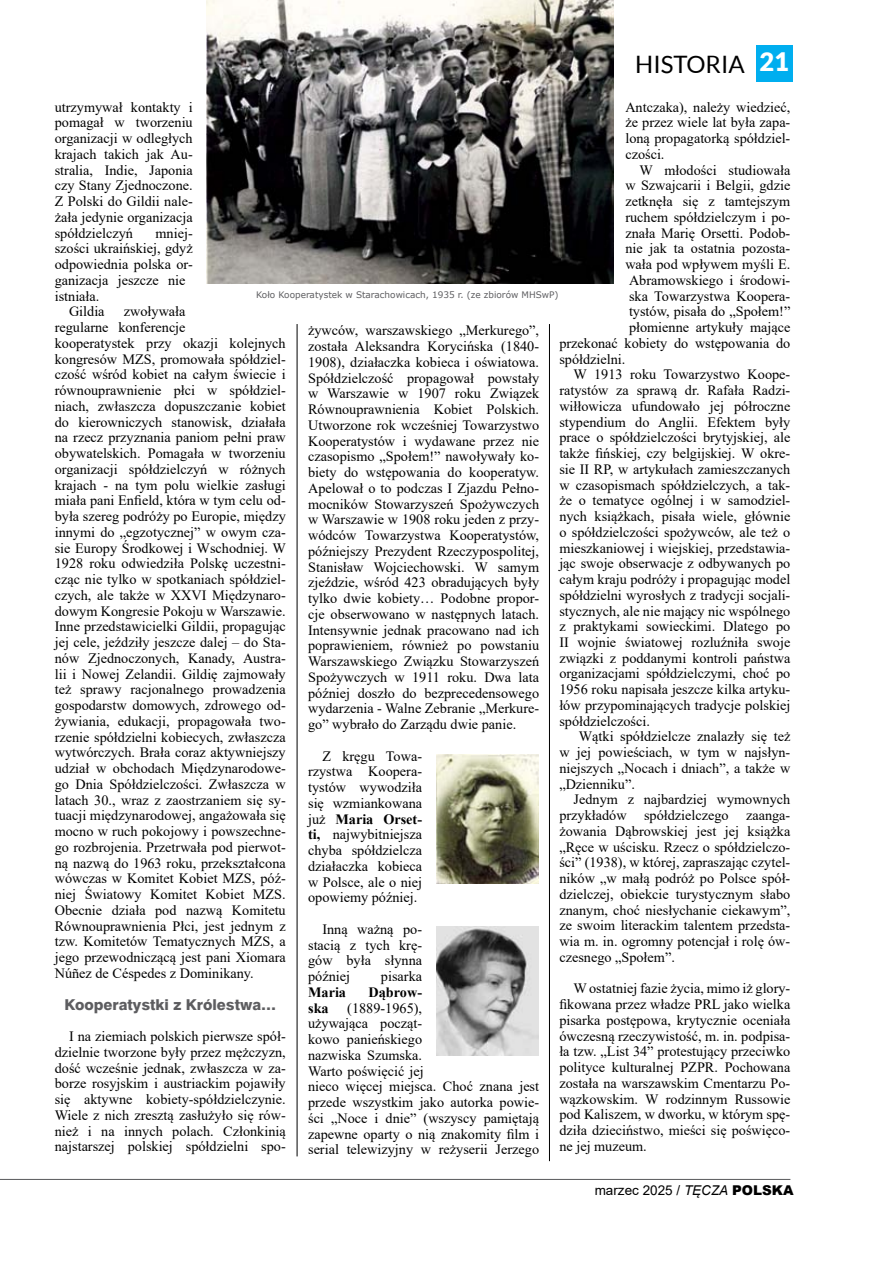
<style>
.page{position:relative;width:893px;height:1263px;background:#fff}
.page>*{position:absolute;margin:0;border:0;box-sizing:border-box;transform-origin:0 0}
.t1{font:24px "Lato";color:#000}
.t2{font:15px "Swis 721 Hv EU Normal";color:#5d5d60}
.t3{font:14.25px/15.8px "Times New Roman";color:#000;text-align:justify}
.t4{font:700 14.25px "Times New Roman";color:#000}
.t5{font:13.5px "Arial";color:#000}
.t6{font:9px "Verdana";color:#5d5d60}
.s1{font-weight:900;font-size:25.5px;color:#fff}
.s2{font-weight:700}
.s3{font-style:italic}
.s4{font-weight:900}
</style>
<div class="page">
<div style="left:756px;top:45px;width:37px;height:36px;background:#00aeef"></div>
<hr style="left:0;top:1179px;width:790px;height:1px;background:#58595b">
<hr style="left:549px;top:324px;width:1px;height:837px;background:#000">
<hr style="left:297px;top:324px;width:1px;height:832px;background:#000">
<img style="left:436px;top:755px;width:102px;height:129px">
<img style="left:436px;top:927px;width:102px;height:129px">
<img style="left:206px;top:0;width:407px;height:283px">
<h1 class="t1" style="left:635px;top:51px;width:155px">HISTORIA <span class="s1">21</span></h1>
<p class="t3" style="left:625px;top:98px;width:167px">Antczaka), należy wiedzieć, że przez wiele lat była zapa&shy;loną propagatorką spółdziel&shy;czości.</p>
<p class="t3" style="left:639px;top:161px;width:153px">W młodości studiowała</p>
<p class="t3" style="left:625px;top:177px;width:167px">w Szwajcarii i Belgii, gdzie</p>
<p class="t3" style="left:625px;top:193px;width:167px">zetknęła się z tamtejszym</p>
<p class="t3" style="left:625px;top:209px;width:167px">ruchem spółdzielczym i po-</p>
<p class="t3" style="left:625px;top:224px;width:166px">znała Marię Orsetti. Podob-</p>
<p class="t3" style="left:625px;top:240px;width:167px">nie jak ta ostatnia pozosta-</p>
<p class="t3" style="left:625px;top:256px;width:167px">wała pod wpływem myśli E.</p>
<p class="t3" style="left:629px;top:272px;width:163px">Abramowskiego i środowi-</p>
<p class="t3" style="left:629px;top:287px;width:163px">ska Towarzystwa Koopera-</p>
<p class="t3" style="left:629px;top:303px;width:163px">tystów, pisała do „Społem!”</p>
<p class="t3" style="left:629px;top:319px;width:163px">płomienne artykuły mające</p>
<p class="t3" style="left:559px;top:335px;width:232px">przekonać kobiety do wstępowania do</p>
<p class="t3" style="left:559px;top:350px;width:68px">spółdzielni.</p>
<p class="t3" style="left:573px;top:366px;width:219px">W 1913 roku Towarzystwo Koope-</p>
<p class="t3" style="left:559px;top:382px;width:233px">ratystów za sprawą dr. Rafała Radzi-</p>
<p class="t3" style="left:559px;top:398px;width:233px">wiłłowicza ufundowało jej półroczne</p>
<p class="t3" style="left:559px;top:413px;width:233px">stypendium do Anglii. Efektem były</p>
<p class="t3" style="left:559px;top:429px;width:233px">prace o spółdzielczości brytyjskiej, ale</p>
<p class="t3" style="left:559px;top:445px;width:233px">także fińskiej, czy belgijskiej. W okre-</p>
<p class="t3" style="left:559px;top:461px;width:233px">sie II RP, w artykułach zamieszczanych</p>
<p class="t3" style="left:559px;top:476px;width:232px">w czasopismach spółdzielczych, a tak-</p>
<p class="t3" style="left:559px;top:492px;width:233px">że o tematyce ogólnej i w samodziel-</p>
<p class="t3" style="left:559px;top:508px;width:233px">nych książkach, pisała wiele, głównie</p>
<p class="t3" style="left:559px;top:524px;width:232px">o spółdzielczości spożywców, ale też o</p>
<p class="t3" style="left:559px;top:539px;width:233px">mieszkaniowej i wiejskiej, przedstawia-</p>
<p class="t3" style="left:559px;top:555px;width:232px">jąc swoje obserwacje z odbywanych po</p>
<p class="t3" style="left:559px;top:571px;width:233px">całym kraju podróży i propagując model</p>
<p class="t3" style="left:559px;top:587px;width:233px">spółdzielni wyrosłych z tradycji socjali-</p>
<p class="t3" style="left:559px;top:602px;width:233px">stycznych, ale nie mający nic wspólnego</p>
<p class="t3" style="left:559px;top:618px;width:232px">z praktykami sowieckimi. Dlatego po</p>
<p class="t3" style="left:559px;top:634px;width:232px">II wojnie światowej rozluźniła swoje</p>
<p class="t3" style="left:559px;top:650px;width:232px">związki z poddanymi kontroli państwa</p>
<p class="t3" style="left:559px;top:665px;width:232px">organizacjami spółdzielczymi, choć po</p>
<p class="t3" style="left:559px;top:681px;width:233px">1956 roku napisała jeszcze kilka artyku-</p>
<p class="t3" style="left:559px;top:697px;width:233px">łów przypominających tradycje polskiej</p>
<p class="t3" style="left:559px;top:713px;width:92px">spółdzielczości.</p>
<p class="t3" style="left:579px;top:728px;width:213px">Wątki spółdzielcze znalazły się też</p>
<p class="t3" style="left:559px;top:744px;width:233px">w jej powieściach, w tym w najsłyn-</p>
<p class="t3" style="left:559px;top:760px;width:233px">niejszych „Nocach i dniach”, a także w</p>
<p class="t3" style="left:559px;top:776px;width:77px">„Dzienniku”.</p>
<p class="t3" style="left:574px;top:791px;width:218px">Jednym z najbardziej wymownych</p>
<p class="t3" style="left:559px;top:807px;width:233px">przykładów spółdzielczego zaanga-</p>
<p class="t3" style="left:559px;top:823px;width:232px">żowania Dąbrowskiej jest jej książka</p>
<p class="t3" style="left:559px;top:839px;width:233px">„Ręce w uścisku. Rzecz o spółdzielczo-</p>
<p class="t3" style="left:559px;top:854px;width:233px">ści” (1938), w której, zapraszając czytel-</p>
<p class="t3" style="left:559px;top:870px;width:233px">ników „w małą podróż po Polsce spół-</p>
<p class="t3" style="left:559px;top:886px;width:232px">dzielczej, obiekcie turystycznym słabo</p>
<p class="t3" style="left:559px;top:902px;width:233px">znanym, choć niesłychanie ciekawym”,</p>
<p class="t3" style="left:559px;top:917px;width:233px">ze swoim literackim talentem przedsta-</p>
<p class="t3" style="left:559px;top:933px;width:232px">wia m. in. ogromny potencjał i rolę ów-</p>
<p class="t3" style="left:559px;top:949px;width:117px">czesnego „Społem”.</p>
<p class="t3" style="left:559px;top:980px;width:233px;text-indent:14px">W ostatniej fazie życia, mimo iż glory&shy;fikowana przez władze PRL jako wielka pisarka postępowa, krytycznie oceniała ówczesną rzeczywistość, m. in. podpisa&shy;ła tzw. „List 34” protestujący przeciwko polityce kulturalnej PZPR. Pochowana została na warszawskim Cmentarzu Po&shy;wązkowskim. W rodzinnym Russowie pod Kaliszem, w dworku, w którym spę&shy;dziła dzieciństwo, mieści się poświęco&shy;ne jej muzeum.</p>
<p class="t3" style="left:55px;top:99px;width:140px">utrzymywał kontakty i pomagał w tworzeniu organizacji w odległych krajach takich jak Au&shy;stralia, Indie, Japonia czy Stany Zjednoczone.<br>Z Polski do Gildii nale&shy;żała jedynie organizacja spółdzielczyń</p>
<p class="t3" style="left:156px;top:225px;width:39px">mniej-</p>
<p class="t3" style="left:55px;top:240px;width:139px">szości ukraińskiej, gdyż</p>
<p class="t3" style="left:55px;top:256px;width:139px">odpowiednia polska or-</p>
<p class="t3" style="left:55px;top:272px;width:132px">ganizacja jeszcze nie</p>
<p class="t3" style="left:55px;top:288px;width:46px">istniała.</p>
<p class="t3" style="left:69px;top:303px;width:37px">Gildia</p>
<p class="t6" style="left:256px;top:288px;width:304px">Koło Kooperatystek w Starachowicach, 1935 r. (ze zbiorów MHSwP)</p>
<p class="t3" style="left:55px;top:303px;width:233px;text-align:left;text-indent:69px">zwoływała<br>regularne konferencje<br>kooperatystek przy okazji kolejnych kongresów MZS, promowała spółdziel&shy;czość wśród kobiet na całym świecie i równouprawnienie płci w spółdziel&shy;niach, zwłaszcza dopuszczanie kobiet do kierowniczych stanowisk, działała na rzecz przyznania paniom pełni praw obywatelskich. Pomagała w tworzeniu organizacji spółdzielczyń w różnych krajach - na tym polu wielkie zasługi miała pani Enfield, która w tym celu od&shy;była szereg podróży po Europie, między innymi do „egzotycznej” w owym cza&shy;sie Europy Środkowej i Wschodniej. W 1928 roku odwiedziła Polskę uczestni&shy;cząc nie tylko w spotkaniach spółdziel&shy;czych, ale także w XXVI Międzynaro&shy;dowym Kongresie Pokoju w Warszawie.<br>Inne przedstawicielki Gildii, propagując jej cele, jeździły jeszcze dalej – do Sta&shy;nów Zjednoczonych, Kanady, Austra&shy;lii i Nowej Zelandii. Gildię zajmowały też sprawy racjonalnego prowadzenia gospodarstw domowych, zdrowego od&shy;żywiania, edukacji, propagowała two&shy;rzenie spółdzielni kobiecych, zwłaszcza wytwórczych. Brała coraz aktywniejszy udział w obchodach Międzynarodowe&shy;go Dnia Spółdzielczości. Zwłaszcza w latach 30., wraz z zaostrzaniem się sy&shy;tuacji międzynarodowej, angażowała się mocno w ruch pokojowy i powszechne&shy;go rozbrojenia. Przetrwała pod pierwot&shy;ną nazwą do 1963 roku, przekształcona wówczas w Komitet Kobiet MZS, póź&shy;niej Światowy Komitet Kobiet MZS.<br>Obecnie działa pod nazwą Komitetu Równouprawnienia Płci, jest jednym z tzw. Komitetów Tematycznych MZS, a jego przewodniczącą jest pani Xiomara Núñez de Céspedes z Dominikany.</p>
<p class="t2" style="left:64px;top:995px;width:213px">Kooperatystki z Królestwa…</p>
<p class="t3" style="left:55px;top:1028px;width:233px;text-indent:14px">I na ziemiach polskich pierwsze spół&shy;dzielnie tworzone były przez mężczyzn, dość wcześnie jednak, zwłaszcza w za&shy;borze rosyjskim i austriackim pojawiły się aktywne kobiety-spółdzielczynie.<br>Wiele z nich zresztą zasłużyło się rów&shy;nież i na innych polach. Członkinią najstarszej polskiej spółdzielni spo-</p>
<p class="t3" style="left:308px;top:322px;width:233px">żywców, warszawskiego „Merkurego”, została Aleksandra Korycińska (1840- 1908), działaczka kobieca i oświatowa.<br>Spółdzielczość propagował powstały w Warszawie w 1907 roku Związek Równouprawnienia Kobiet Polskich.<br>Utworzone rok wcześniej Towarzystwo Kooperatystów i wydawane przez nie czasopismo „Społem!” nawoływały ko&shy;biety do wstępowania do kooperatyw.<br>Apelował o to podczas I Zjazdu Pełno&shy;mocników Stowarzyszeń Spożywczych w Warszawie w 1908 roku jeden z przy&shy;wódców Towarzystwa Kooperatystów, późniejszy Prezydent Rzeczypospolitej, Stanisław Wojciechowski. W samym zjeździe, wśród 423 obradujących były tylko dwie kobiety… Podobne propor&shy;cje obserwowano w następnych latach.<br>Intensywnie jednak pracowano nad ich poprawieniem, również po powstaniu Warszawskiego Związku Stowarzyszeń Spożywczych w 1911 roku. Dwa lata później doszło do bezprecedensowego wydarzenia - Walne Zebranie „Merkure&shy;go” wybrało do Zarządu dwie panie.</p>
<p class="t3" style="left:308px;top:747px;width:116px;text-indent:14px">Z kręgu Towa&shy;rzystwa Koopera&shy;tystów wywodziła się wzmiankowana już <span class="s2">Maria Orset&shy;ti,</span> najwybitniejsza chyba spółdzielcza działaczka kobieca w Polsce, ale o niej opowiemy później.</p>
<p class="t3" style="left:308px;top:921px;width:115px;text-indent:14px">Inną ważną po&shy;stacią z tych krę&shy;gów była słynna później</p>
<p class="t3" style="left:381px;top:968px;width:43px">pisarka</p>
<p class="t4" style="left:308px;top:982px;width:39px">Maria</p>
<p class="t4" style="left:369px;top:982px;width:55px">Dąbrow-</p>
<p class="t4" style="left:308px;top:997px;width:22px">ska</p>
<p class="t3" style="left:308px;top:999px;width:233px;text-align:left;text-indent:39px">(1889-1965),<br>używająca począt-<br>kowo panieńskiego<br>nazwiska Szumska.<br>Warto poświęcić jej<br>nieco więcej miejsca. Choć znana jest przede wszystkim jako autorka powie&shy;ści „Noce i dnie” (wszyscy pamiętają zapewne oparty o nią znakomity film i serial telewizyjny w reżyserii Jerzego</p>
<p class="t5" style="left:595px;top:1181px;width:200px">marzec 2025 / <span class="s3">TĘCZA</span> <span class="s4">POLSKA</span></p>
</div>
